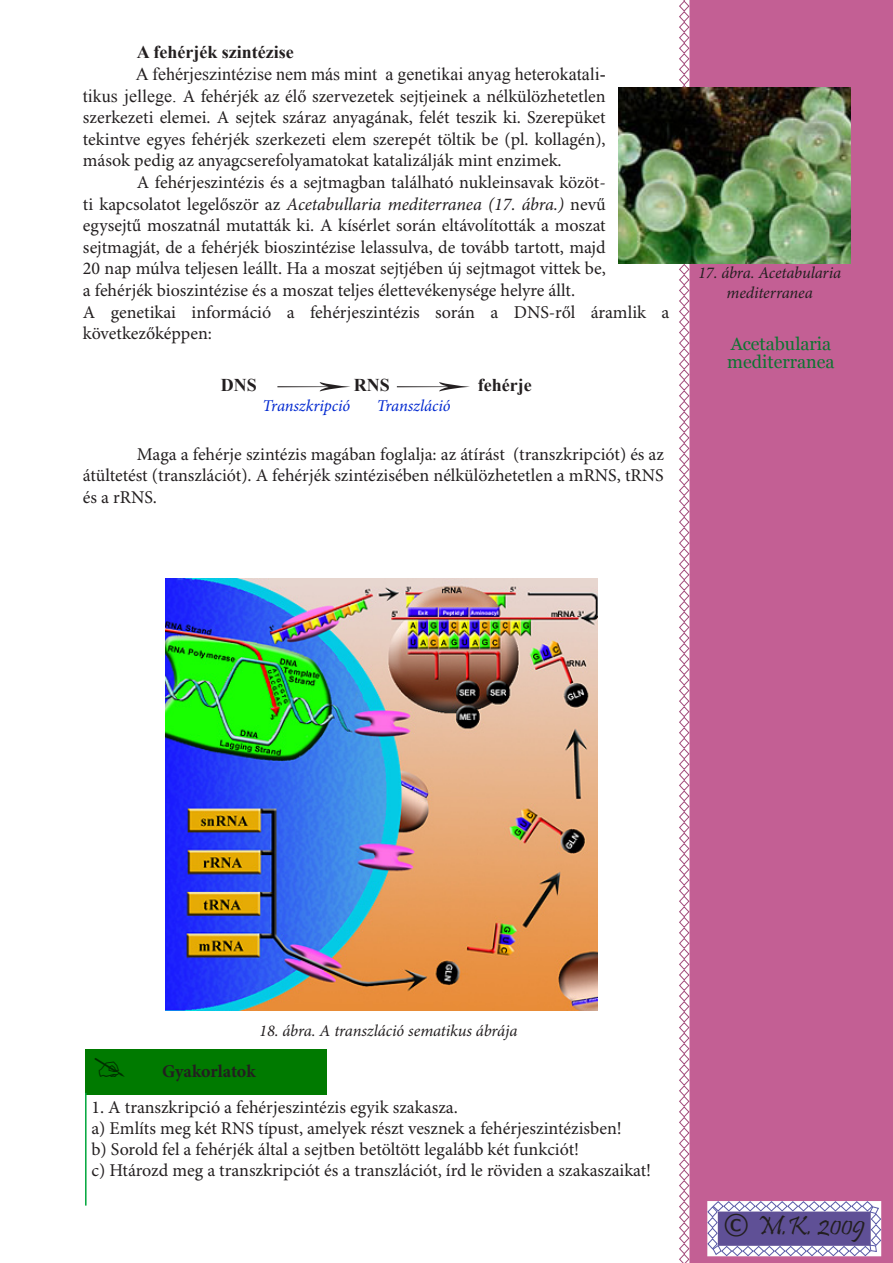
<style>
.page{position:relative;width:893px;height:1263px;background:#fff}
.page>*{position:absolute;margin:0;border:0;box-sizing:border-box;transform-origin:0 0}
.t1{font:27px "Pristina";color:#231f20}
.t2{font:27px "Minion Pro";color:#231f20}
.t3{font:18px/21.6px "Minion Pro";color:#231f20;text-align:justify}
.t4{font:18px "Times New Roman";color:#231f20}
.t5{font:700 18px "Times New Roman";color:#231f20}
.t6{font:18px/18px "Georgia";color:#0d7431}
.t7{font:700 18px "Minion Pro";letter-spacing:-.005em;color:#231f20}
.t8{font:italic 16.5px/19.8px "Minion Pro";letter-spacing:-.01em;color:#231f20;text-align:center}
.t9{font:italic 16.5px "Minion Pro";letter-spacing:-.005em;color:#0028d0}
.s1{font-family:"Times New Roman"}
.s2{font-style:italic}
.s3{font-family:"Minion Pro";font-weight:400}
.s4{font-family:"Tahoma"}
</style>
<div class="page">
<div style="left:690px;top:0;width:203px;height:1263px;background:#c35f94"></div>
<svg style="left:679px;top:0;width:11px;height:1263px"></svg>
<img style="left:619px;top:87px;width:231px;height:177px">
<img style="left:166px;top:578px;width:432px;height:432px">
<div style="left:85px;top:1049px;width:242px;height:46px;background:#007a00"></div>
<hr style="left:85px;top:1093px;width:2px;height:112px;background:#00a63c">
<svg style="left:707px;top:1200px;width:175px;height:57px"></svg>
<p class="t5" style="left:137px;top:40px;width:158px">A fehérjék szintézise</p>
<p class="t4" style="left:136px;top:62px;width:471px">A fehérjeszintézise nem más mint a genetikai anyag heterokatali-</p>
<p class="t3" style="left:83px;top:86px;width:524px"><span class="s1">tikus jellege.</span> A fehérjék az élő szervezetek sejtjeinek a nélkülözhetetlen szerkezeti elemei. A sejtek száraz anyagának, felét teszik ki. Szerepüket tekintve egyes fehérjék szerkezeti elem szerepét töltik be (pl. kollagén), mások pedig az anyagcserefolyamatokat katalizálják mint enzimek.</p>
<p class="t3" style="left:83px;top:172px;width:588px;text-align:left;text-indent:54px">A fehérjeszintézis és a sejtmagban található nukleinsavak közöt-<br>ti kapcsolatot legelőször az <span class="s2">Acetabullaria mediterranea (17. ábra.)</span> nevű<br>egysejtű moszatnál mutatták ki. A kísérlet során eltávolították a moszat sejtmagját, de a fehérjék bioszintézise lelassulva, de tovább tartott, majd<br>20 nap múlva teljesen leállt. Ha a moszat sejtjében új sejtmagot vittek be,<br>a fehérjék bioszintézise és a moszat teljes élettevékenysége helyre állt.<br>A genetikai információ a fehérjeszintézis során a DNS-ről áramlik a következőképpen:</p>
<p class="t5" style="left:221px;top:373px;width:312px">DNS <span class="s3">→</span>RNS <span class="s3">→</span>fehérje</p>
<p class="t9" style="left:263px;top:396px;width:89px">Transzkripció</p>
<p class="t9" style="left:377px;top:396px;width:75px">Transzláció</p>
<p class="t3" style="left:83px;top:444px;width:583px;text-indent:54px">Maga a fehérje szintézis magában foglalja: az átírást (transzkripciót) és az átültetést (transzlációt). A fehérjék szintézisében nélkülözhetetlen a mRNS, tRNS és a rRNS.</p>
<p class="t8" style="left:698px;top:263px;width:145px">17. ábra. Acetabularia mediterranea</p>
<p class="t6" style="left:727px;top:335px;width:109px">Acetabularia mediterranea</p>
<p class="t8" style="left:259px;top:1021px;width:260px">18. ábra. A transzláció sematikus ábrája</p>
<p class="t7" style="left:162px;top:1060px;width:95px">Gyakorlatok</p>
<p class="t3" style="left:91px;top:1097px;width:561px;line-height:21px;text-align:left">1. A transzkripció a fehérjeszintézis egyik szakasza.<br>a) Említs meg két RNS típust, amelyek részt vesznek a fehérjeszintézisben!<br>b) Sorold fel a fehérjék által a sejtben betöltött legalább két funkciót!<br>c) Htározd meg a transzkripciót és a transzlációt, írd le röviden a szakaszaikat!</p>
<h1 class="t1" style="left:724px;top:1210px;width:143px"><span class="s4">©</span> M.K. 2009</h1>
<h1 class="t2" style="left:816px;top:1209px;width:27px">15</h1>
</div>
